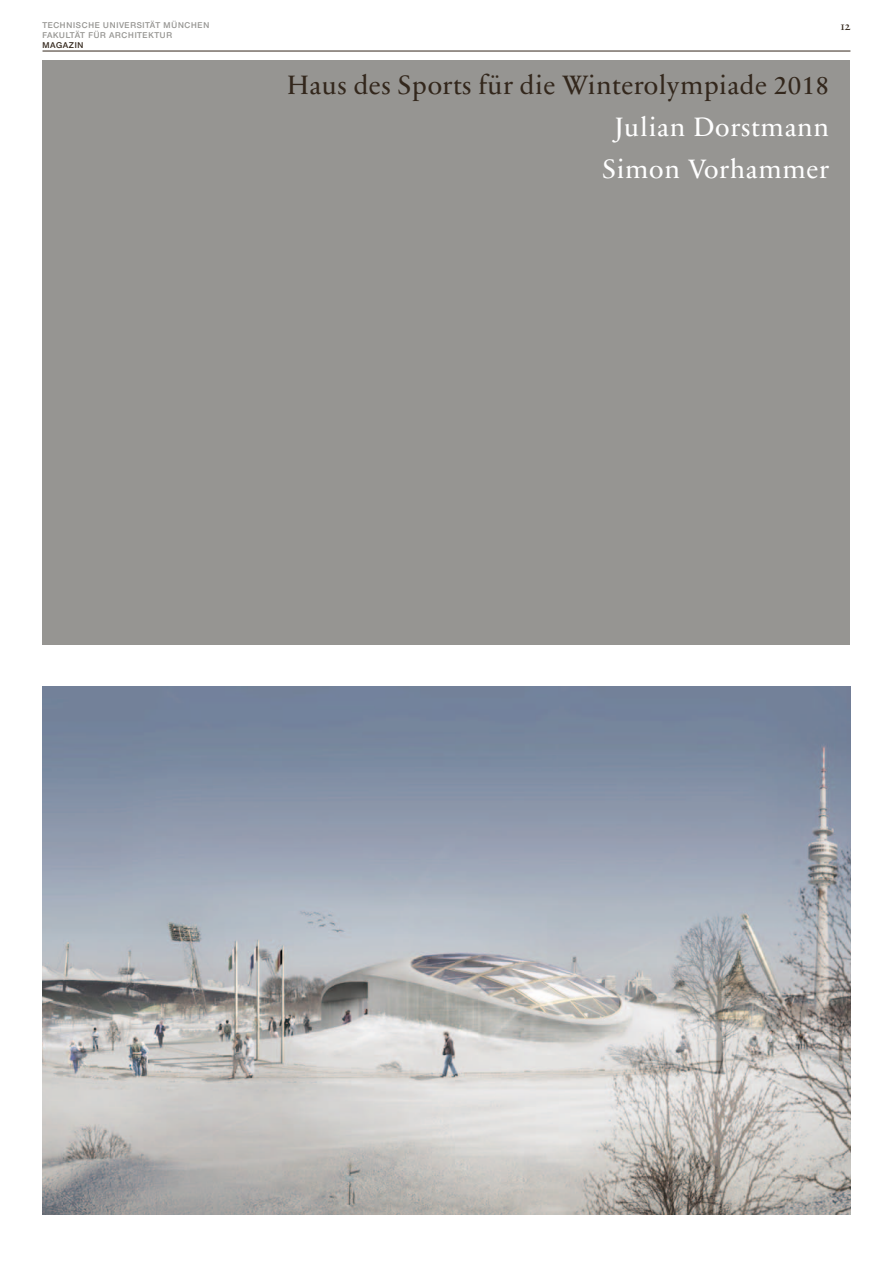
<style>
.page{position:relative;width:893px;height:1263px;background:#fff}
.page>*{position:absolute;margin:0;border:0;box-sizing:border-box;transform-origin:0 0}
.t1{font:27px "Sabon Next LT Pro";letter-spacing:.015em;color:#33271c}
.t2{font:27px/42px "Sabon Next LT Pro";letter-spacing:.025em;color:#fff;text-align:center}
.t3{font:12px "Sabon Next LT Pro";color:#33271c}
.t4{font:500 8.25px/9.9px "Neue Helvetica BQ";letter-spacing:.08em;color:#969592}
.t5{font:500 8.25px "Neue Helvetica BQ";letter-spacing:.07em;color:#33271c}
</style>
<div class="page">
<hr style="left:43px;top:51px;width:807px;height:1px;background:#33271c">
<div style="left:43px;top:60px;width:807px;height:584px;background:#969592"></div>
<img style="left:43px;top:686px;width:807px;height:529px">
<p class="t4" style="left:43px;top:20px;width:168px">TECHNISCHE UNIVERSITÄT MÜNCHEN<br>FAKULTÄT FÜR ARCHITEKTUR</p>
<p class="t5" style="left:43px;top:39px;width:42px">MAGAZIN</p>
<h2 class="t3" style="left:841px;top:17px;width:11px">12</h2>
<h1 class="t1" style="left:287px;top:63px;width:544px">Haus des Sports für die Winterolympiade 2018</h1>
<h1 class="t2" style="left:602px;top:104px;width:228px">Julian Dorstmann<br>Simon Vorhammer</h1>
</div>
